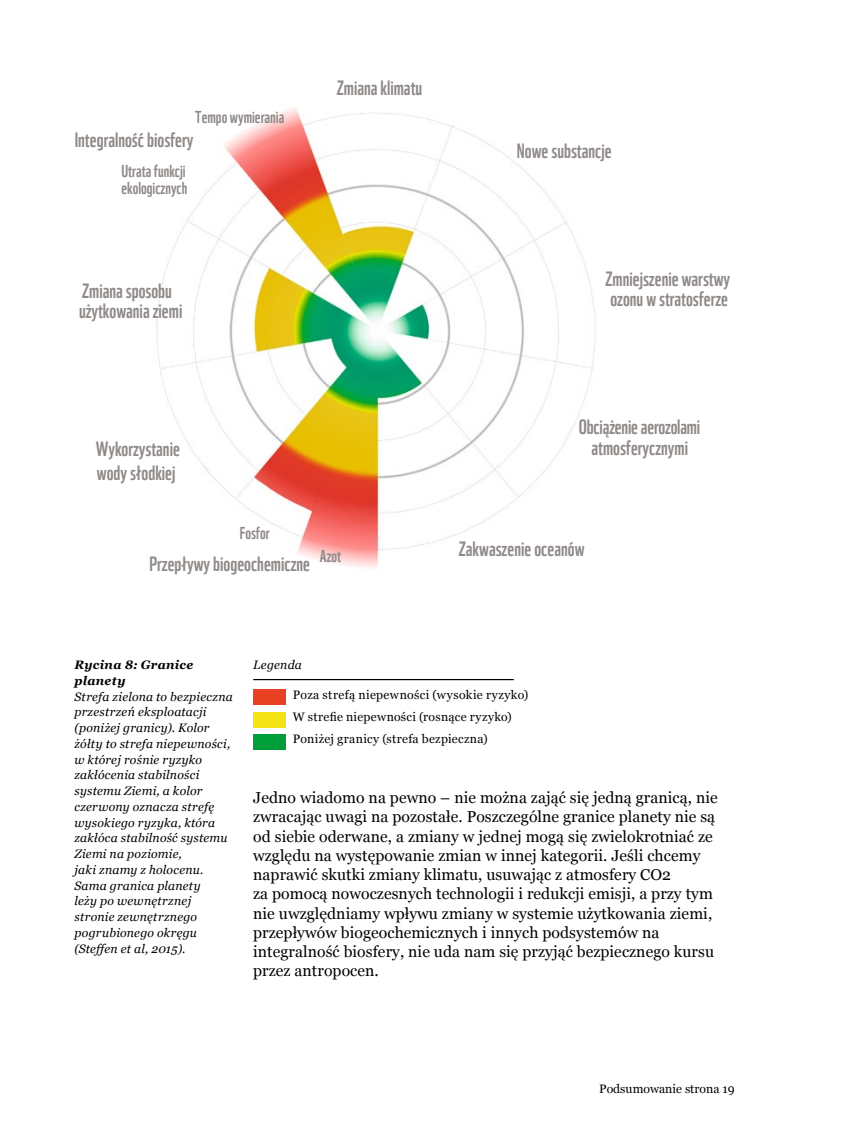
<style>
.page{position:relative;width:844px;height:1141px;background:#fff}
.page>*{position:absolute;margin:0;border:0;box-sizing:border-box;transform-origin:0 0}
.t1{font:20.12px/20.1px "WWF";color:#8f8a88}
.t2{font:16.8px/16.8px "WWF";color:#8f8a88}
.t3{font:15.75px/19.2px "Georgia";letter-spacing:.005em;color:#000}
.t4{font:italic 12.25px/15.8px "Georgia";letter-spacing:.02em;color:#000}
.t5{font:12.25px/22.4px "Georgia";letter-spacing:.025em;color:#000}
.t6{font:italic 700 12.25px/15.8px "Georgia";letter-spacing:.025em;color:#000}
.t7{font:12.25px "Georgia";color:#000}
</style>
<div class="page">
<div style="left:253px;top:690px;width:32px;height:15px;background:#e84022"></div>
<div style="left:253px;top:712px;width:32px;height:16px;background:#f5e317"></div>
<div style="left:253px;top:734px;width:32px;height:16px;background:#009d3b"></div>
<hr style="left:253px;top:679px;width:260px;height:1px;background:#000">
<img style="left:156px;top:107px;width:440px;height:461px">
<p class="t2" style="left:195px;top:107px;width:90px">Tempo wymierania</p>
<p class="t1" style="left:75px;top:128px;width:120px">Integralność biosfery</p>
<p class="t2" style="left:121px;top:161px;width:67px">Utrata funkcji ekologicznych</p>
<p class="t1" style="left:79px;top:279px;width:105px">Zmiana sposobu użytkowania ziemi</p>
<p class="t1" style="left:337px;top:76px;width:87px">Zmiana klimatu</p>
<p class="t1" style="left:516px;top:139px;width:96px">Nowe substancje</p>
<p class="t1" style="left:605px;top:267px;width:126px">Zmniejszenie warstwy ozonu w stratosferze</p>
<p class="t1" style="left:96px;top:435px;width:86px;line-height:24.3px">Wykorzystanie wody słodkiej</p>
<p class="t2" style="left:240px;top:523px;width:32px">Fosfor</p>
<p class="t1" style="left:149px;top:552px;width:162px">Przepływy biogeochemiczne</p>
<p class="t2" style="left:320px;top:546px;width:23px">Azot</p>
<p class="t1" style="left:578px;top:415px;width:123px;text-align:center">Obciążenie aerozolami atmosferycznymi</p>
<p class="t1" style="left:459px;top:537px;width:127px">Zakwaszenie oceanów</p>
<p class="t6" style="left:74px;top:656px;width:120px">Rycina 8: Granice planety</p>
<p class="t4" style="left:74px;top:688px;width:160px">Strefa zielona to bezpieczna przestrzeń eksploatacji (poniżej granicy). Kolor żółty to strefa niepewności, w której rośnie ryzyko zakłócenia stabilności systemu Ziemi, a kolor czerwony oznacza strefę wysokiego ryzyka, która zakłóca stabilność systemu<br>Ziemi na poziomie,<br>jaki znamy z holocenu.<br>Sama granica planety<br>leży po wewnętrznej stronie zewnętrznego pogrubionego okręgu (Steffen et al, 2015).</p>
<p class="t5" style="left:293px;top:683px;width:237px">Poza strefą niepewności (wysokie ryzyko)<br>W strefie niepewności (rosnące ryzyko)<br>Poniżej granicy (strefa bezpieczna)</p>
<p class="t4" style="left:253px;top:656px;width:50px">Legenda</p>
<p class="t3" style="left:253px;top:787px;width:466px">Jedno wiadomo na pewno – nie można zająć się jedną granicą, nie zwracając uwagi na pozostałe. Poszczególne granice planety nie są od siebie oderwane, a zmiany w jednej mogą się zwielokrotniać ze względu na występowanie zmian w innej kategorii. Jeśli chcemy naprawić skutki zmiany klimatu, usuwając z atmosfery CO2<br>za pomocą nowoczesnych technologii i redukcji emisji, a przy tym nie uwzględniamy wpływu zmiany w systemie użytkowania ziemi, przepływów biogeochemicznych i innych podsystemów na integralność biosfery, nie uda nam się przyjąć bezpiecznego kursu przez antropocen.</p>
<p class="t7" style="left:599px;top:1080px;width:137px">Podsumowanie strona 19</p>
</div>
